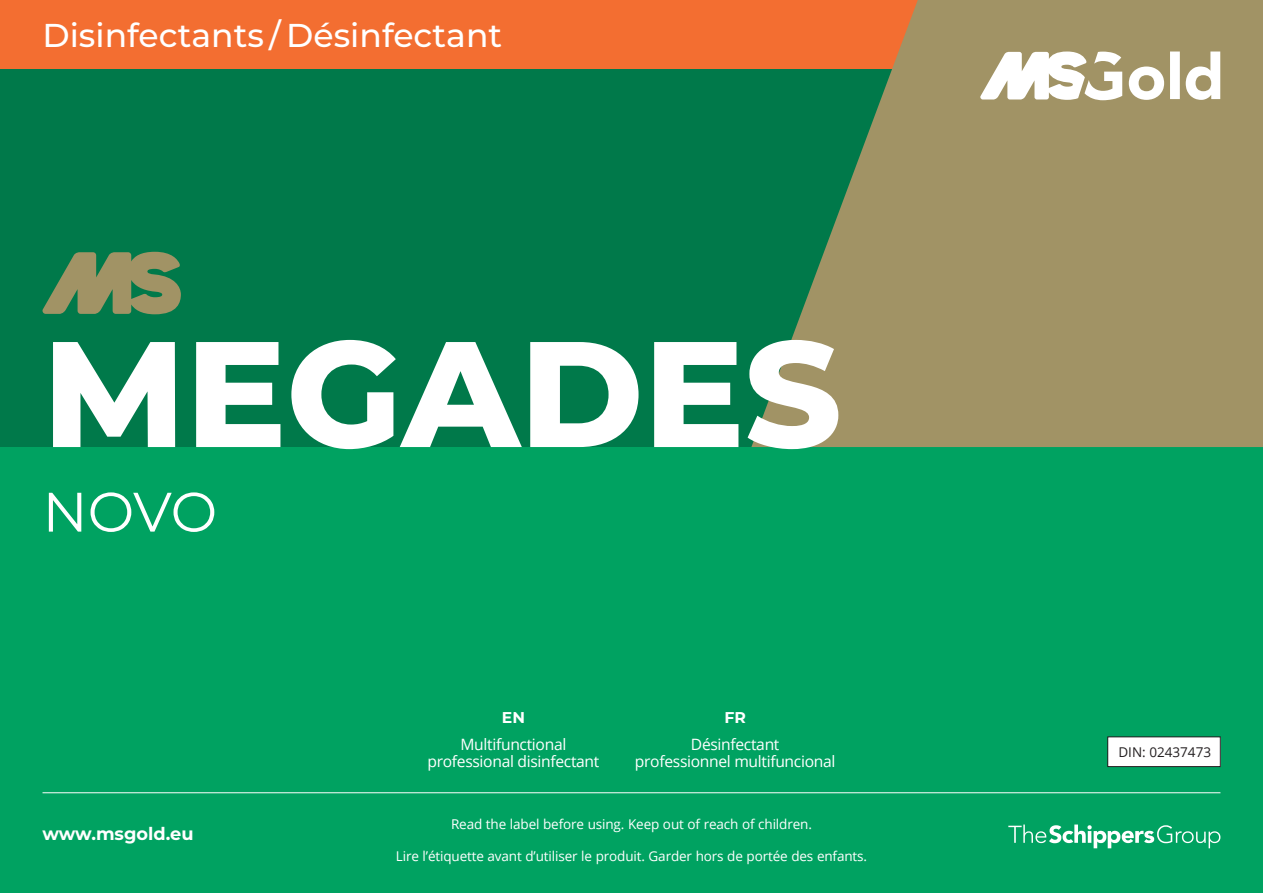
<style>
.page{position:relative;width:1263px;height:893px;background:#fff}
.page>*{position:absolute;margin:0;border:0;box-sizing:border-box;transform-origin:0 0}
.t1{font:800 150px "Montserrat";color:#fff}
.t2{font:55.5px "Montserrat";color:#fff}
.t3{font:500 33px "Montserrat";color:#fff}
.t4{font:700 17.7px "Montserrat";color:#fff}
.t5{font:15.6px/17.9px "Open Sans";letter-spacing:-.02em;color:#fff;text-align:center}
.t6{font:700 15.6px "Montserrat";color:#fff}
.platte_tekst{font:13.5px "Open Sans";letter-spacing:-.01em;color:#fff}
.t7{font:13.5px "Open Sans";color:#231f20}
</style>
<div class="page">
<div style="left:0;top:0;width:1263px;height:447px;background:#00794a"></div>
<div style="left:0;top:0;width:1263px;height:69px;background:#f36e31"></div>
<svg style="left:43px;top:252px;width:138px;height:62px"></svg>
<div style="left:0;top:447px;width:1263px;height:446px;background:#00a261"></div>
<hr style="left:43px;top:792px;width:1177px;height:1px;background:#fff">
<svg style="left:1008px;top:824px;width:212px;height:24px"></svg>
<svg style="left:751px;top:0;width:512px;height:447px;fill:#a19365"></svg>
<svg style="left:980px;top:52px;width:240px;height:48px;background:#d6d0bd"></svg>
<div style="left:1108px;top:737px;width:112px;height:30px;background:#fff"></div>
<div style="left:1107px;top:737px;width:113px;height:30px;border:1px solid #231f20"></div>
<p class="t3" style="left:43px;top:12px;width:461px">Disinfectants / Désinfectant</p>
<p class="t1" style="left:43px;top:284px;width:800px">MEGADES</p>
<p class="t2" style="left:43px;top:474px;width:176px">NOVO</p>
<p class="t4" style="left:43px;top:821px;width:153px">www.msgold.eu</p>
<p class="t6" style="left:502px;top:706px;width:25px">EN</p>
<p class="t5" style="left:427px;top:734px;width:173px">Multifunctional professional disinfectant</p>
<p class="t6" style="left:724px;top:706px;width:23px">FR</p>
<p class="t5" style="left:691px;top:734px;width:90px">Désinfectant</p>
<p class="t5" style="left:635px;top:752px;width:202px">professionnel multifuncional</p>
<p class="platte_tekst" style="left:451px;top:815px;width:362px">Read the label before using. Keep out of reach of children.</p>
<p class="platte_tekst" style="left:396px;top:847px;width:473px">Lire l’étiquette avant d’utiliser le produit. Garder hors de portée des enfants.</p>
<p class="t7" style="left:1118px;top:743px;width:94px">DIN: 02437473</p>
</div>
